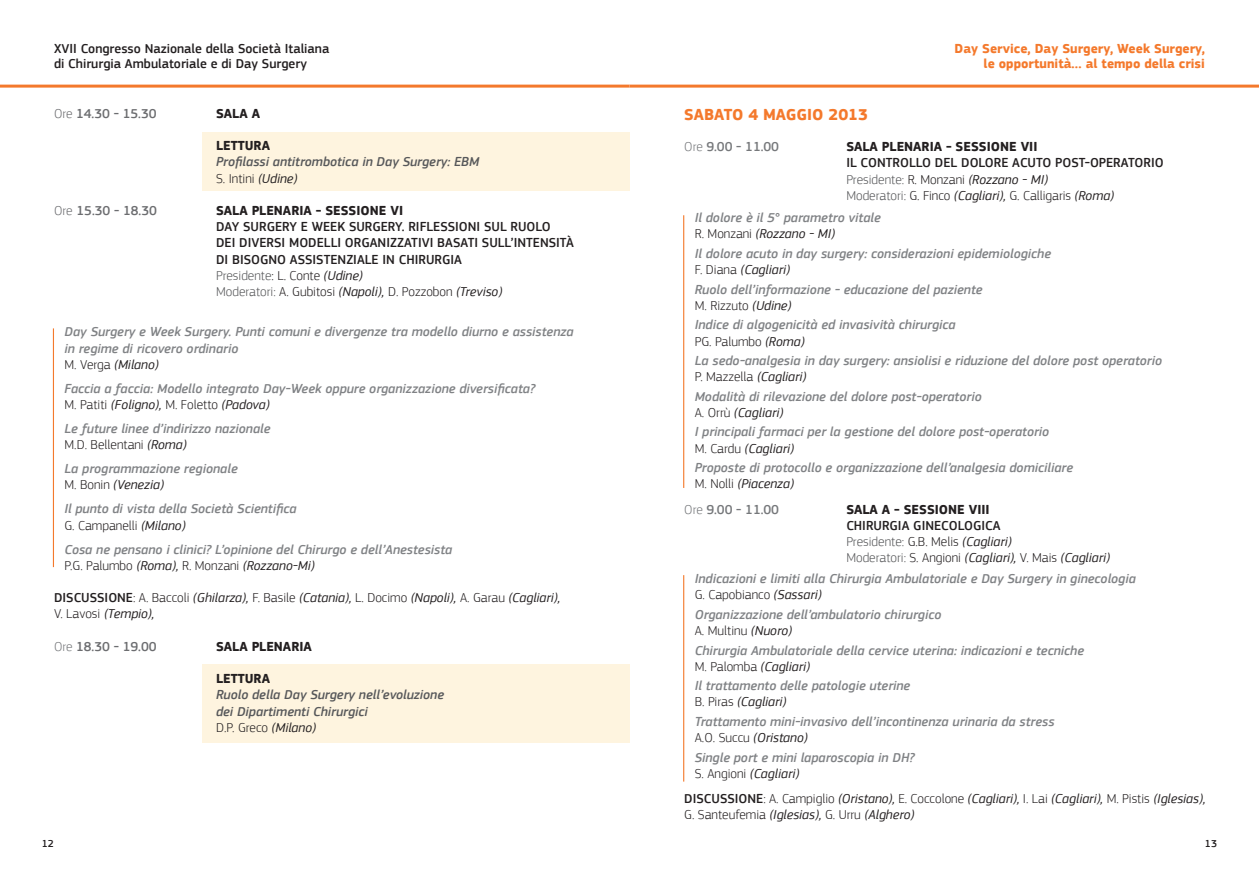
<style>
.page{position:relative;width:1259px;height:893px;background:#fff}
.page>*{position:absolute;margin:0;border:0;box-sizing:border-box;transform-origin:0 0}
.t1{font:700 16.5px "PF Square Sans Pro";color:#f4792c}
.t2{font:italic 500 13.5px/16.2px "PF Square Sans Pro";color:#808285}
.t3{font:italic 13.5px/16.2px "PF Square Sans Pro";color:#231f20}
.t4{font:500 13.5px/15px "PF Square Sans Pro";color:#231f20}
.t5{font:italic 500 13.5px/16.2px "PF Square Sans Pro";color:#57585a}
.t6{font:700 13.5px "PF Square Sans Pro";color:#231f20}
.t7{font:300 13.5px/16.2px "PF Square Sans Pro";color:#231f20}
.t8{font:700 13.5px/15px "PF Square Sans Pro";color:#f4792c;text-align:right}
.t9{font:500 13.5px "PF Square Sans Pro";color:#6c6d70}
.t10{font:500 13.5px "PF Square Sans Pro";color:#76787b}
.t11{font:500 10.5px "PF Square Sans Pro";color:#231f20}
.s1{font-weight:300}
.s2{font-weight:300;font-style:normal;color:#231f20}
.s3{font-weight:400;color:#231f20}
.s4{color:#57585a}
.s5{font-weight:400;font-style:italic}
.s6{font-weight:500;font-style:normal}
.s7{font-weight:300;font-style:normal}
.s8{font-weight:300;color:#76787b}
.s9{font-weight:300;font-style:normal;color:#57585a}
</style>
<div class="page">
<hr style="left:629px;top:85px;width:630px;height:3px;background:#f4792c">
<hr style="left:0;top:85px;width:629px;height:3px;background:#f4792c">
<div style="left:202px;top:132px;width:427px;height:59px;background:#fef4df"></div>
<div style="left:202px;top:664px;width:427px;height:79px;background:#fef4df"></div>
<hr style="left:53px;top:328px;width:1px;height:239px;background:#f4792c">
<hr style="left:683px;top:215px;width:1px;height:273px;background:#f4792c">
<hr style="left:683px;top:575px;width:1px;height:207px;background:#f4792c">
<p class="t4" style="left:54px;top:41px;width:277px">XVII Congresso Nazionale della Società Italiana di Chirurgia Ambulatoriale e di Day Surgery</p>
<p class="t9" style="left:54px;top:106px;width:104px"><span class="s1">Ore</span> 14.30 - 15.30</p>
<p class="t6" style="left:216px;top:105px;width:45px">SALA A</p>
<p class="t6" style="left:216px;top:138px;width:55px">LETTURA</p>
<p class="t5" style="left:216px;top:154px;width:265px">Profilassi antitrombotica in Day Surgery: EBM<br><span class="s2">S. Intini</span> <span class="s3">(Udine)</span></p>
<p class="t9" style="left:54px;top:203px;width:104px"><span class="s1">Ore</span> 15.30 - 18.30</p>
<p class="t6" style="left:216px;top:203px;width:189px">SALA PLENARIA - SESSIONE VI</p>
<p class="t4" style="left:216px;top:220px;width:44px">DAY SURGER</p>
<p class="t4" style="left:289px;top:220px;width:76px">Y E WEEK SURGER</p>
<p class="t4" style="left:395px;top:220px;width:125px">Y. RIFLESSIONI SUL RUOLO</p>
<p class="t4" style="left:216px;top:236px;width:138px">DEI DIVERSI MODELLI ORG</p>
<p class="t4" style="left:216px;top:235px;width:359px;line-height:16.2px;text-indent:154px">ANIZZATIVI BASATI SULL’INTENSITà<br>DI BISOGNO ASSISTENZIALE IN CHIRURG</p>
<p class="t4" style="left:450px;top:252px;width:13px">IA</p>
<p class="t7" style="left:216px;top:267px;width:288px"><span class="s4">Presidente</span>: L. Conte <span class="s5">(Udine)<br></span><span class="s4">Moderatori:</span> A. Gubitosi <span class="s5">(Napoli),</span> D. Pozzobon <span class="s5">(Treviso)</span></p>
<p class="t2" style="left:65px;top:324px;width:511px">Day Surgery e Week Surgery. Punti comuni e divergenze tra modello diurno e assistenza in regime di ricovero ordinario<br><span class="s2">M. Verga</span> <span class="s3">(Milano)</span></p>
<p class="t2" style="left:65px;top:380px;width:472px">Faccia a faccia: Modello integrato Day-Week oppure organizzazione diversificata?<br><span class="s2">M. Patiti</span> <span class="s3">(Foligno),</span> <span class="s2">M. Foletto</span> <span class="s3">(Padova)</span></p>
<p class="t2" style="left:65px;top:421px;width:208px">Le future linee d’indirizzo nazionale<br><span class="s2">M.D. Bellentani</span> <span class="s3">(Roma)</span></p>
<p class="t2" style="left:65px;top:461px;width:175px">La programmazione regionale<br><span class="s2">M. Bonin</span> <span class="s3">(Venezia)</span></p>
<p class="t2" style="left:65px;top:501px;width:234px">Il punto di vista della Società Scientifica<br><span class="s2">G. Campanelli</span> <span class="s3">(Milano)</span></p>
<p class="t2" style="left:65px;top:541px;width:389px">Cosa ne pensano i clinici? L’opinione del Chirurgo e dell’Anestesista<br><span class="s2">P.G. Palumbo</span> <span class="s3">(Roma),</span> <span class="s2">R. Monzani</span> <span class="s3">(Rozzano-Mi)</span></p>
<p class="t3" style="left:54px;top:590px;width:508px"><span class="s6">Disc ussi one</span><span class="s7">: A. Baccoli</span> (Ghilarza), <span class="s7">F. Basile</span> (Catania), <span class="s7">L. Docimo</span> (Napoli), <span class="s7">A. Garau</span> (Cagliari),<br><span class="s7">V. Lavosi</span> (Tempio),</p>
<p class="t9" style="left:54px;top:638px;width:104px"><span class="s8">Ore</span> 18.30 - 19.00</p>
<p class="t6" style="left:216px;top:638px;width:97px">SALA PLENARIA</p>
<p class="t6" style="left:216px;top:671px;width:55px">LETTURA</p>
<p class="t5" style="left:216px;top:687px;width:230px">Ruolo della Day Surgery nell’evoluzione dei Dipartimenti Chirurgici<br><span class="s2">D.P. Greco</span> <span class="s3">(Milano)</span></p>
<p class="t8" style="left:954px;top:41px;width:252px">Day Service, Day Surgery, Week Surgery, le opportunità… al tempo della crisi</p>
<p class="t1" style="left:684px;top:105px;width:185px">SABATO 4 MAGGIO 2013</p>
<p class="t10" style="left:684px;top:139px;width:96px"><span class="s1">Ore</span> 9.00 - 11.00</p>
<p class="t6" style="left:846px;top:139px;width:193px">SALA PLENARIA - SESSIONE VII</p>
<p class="t4" style="left:846px;top:156px;width:55px">IL CONTROLLO</p>
<p class="t4" style="left:935px;top:156px;width:44px">DEL DOLORE</p>
<p class="t3" style="left:846px;top:155px;width:317px;text-indent:166px"><span class="s6">ACUTO POST-OPERATORIO<br></span><span class="s9">Presidente:</span> <span class="s7">R. Monzani</span> (Rozzano - MI)<br><span class="s9">Moderatori:</span> <span class="s7">G. Finco</span> (Cagliari), <span class="s7">G. Calligaris</span> (Roma)</p>
<p class="t2" style="left:695px;top:210px;width:188px">Il dolore è il 5° parametro vitale<br><span class="s2">R. Monzani</span> <span class="s3">(Rozzano - MI)</span></p>
<p class="t2" style="left:695px;top:246px;width:358px">Il dolore acuto in day surgery: considerazioni epidemiologiche<br><span class="s2">F. Diana</span> <span class="s3">(Cagliari)</span></p>
<p class="t2" style="left:695px;top:281px;width:289px">Ruolo dell’informazione - educazione del paziente<br><span class="s2">M. Rizzuto</span> <span class="s3">(Udine)</span></p>
<p class="t2" style="left:695px;top:317px;width:262px">Indice di algogenicità ed invasività chirurgica<br><span class="s2">PG. Palumbo</span> <span class="s3">(Roma)</span></p>
<p class="t2" style="left:695px;top:353px;width:469px">La sedo-analgesia in day surgery: ansiolisi e riduzione del dolore post operatorio<br><span class="s2">P. Mazzella</span> <span class="s3">(Cagliari)</span></p>
<p class="t2" style="left:695px;top:388px;width:288px">Modalità di rilevazione del dolore post-operatorio<br><span class="s2">A. Orrù</span> <span class="s3">(Cagliari)</span></p>
<p class="t2" style="left:695px;top:424px;width:356px">I principali farmaci per la gestione del dolore post-operatorio<br><span class="s2">M. Cardu</span> <span class="s3">(Cagliari)</span></p>
<p class="t2" style="left:695px;top:460px;width:380px">Proposte di protocollo e organizzazione dell’analgesia domiciliare<br><span class="s2">M. Nolli</span> <span class="s3">(Piacenza)</span></p>
<p class="t10" style="left:684px;top:501px;width:96px"><span class="s1">Ore</span> 9.00 - 11.00</p>
<p class="t6" style="left:846px;top:501px;width:145px">SALA A - SESSIONE VIII</p>
<p class="t4" style="left:846px;top:518px;width:29px">CHIRURG</p>
<p class="t4" style="left:898px;top:518px;width:60px">IA GINECOLOG</p>
<p class="t3" style="left:846px;top:517px;width:265px;text-indent:135px"><span class="s6">ICA<br></span><span class="s9">Presidente:</span> <span class="s7">G.B. Melis</span> (Cagliari)<br><span class="s9">Moderatori:</span> <span class="s7">S. Angioni</span> (Cagliari), <span class="s7">V. Mais</span> (Cagliari)</p>
<p class="t2" style="left:695px;top:571px;width:443px">Indicazioni e limiti alla Chirurgia Ambulatoriale e Day Surgery in ginecologia<br><span class="s2">G. Capobianco</span> <span class="s3">(Sassari)</span></p>
<p class="t2" style="left:695px;top:607px;width:248px">Organizzazione dell’ambulatorio chirurgico<br><span class="s2">A. Multinu</span> <span class="s3">(Nuoro)</span></p>
<p class="t2" style="left:695px;top:642px;width:391px">Chirurgia Ambulatoriale della cervice uterina: indicazioni e tecniche<br><span class="s2">M. Palomba</span> <span class="s3">(Cagliari)</span></p>
<p class="t2" style="left:695px;top:678px;width:217px">Il trattamento delle patologie uterine<br><span class="s2">B. Piras</span> <span class="s3">(Cagliari)</span></p>
<p class="t2" style="left:695px;top:714px;width:361px">Trattamento mini-invasivo dell’incontinenza urinaria da stress<br><span class="s2">A.O. Succu</span> <span class="s3">(Oristano)</span></p>
<p class="t2" style="left:695px;top:749px;width:221px">Single port e mini laparoscopia in DH?<br><span class="s2">S. Angioni</span> <span class="s3">(Cagliari)</span></p>
<p class="t3" style="left:684px;top:790px;width:523px"><span class="s6">Disc ussi one</span><span class="s7">: A. Campiglio</span> (Oristano), <span class="s7">E. Coccolone</span> (Cagliari), <span class="s7">I. Lai</span> (Cagliari), <span class="s7">M. Pistis</span> (Iglesias),<br><span class="s7">G. Santeufemia</span> (Iglesias), <span class="s7">G. Urru</span> (Alghero)</p>
<p class="t11" style="left:42px;top:837px;width:14px">12</p>
<p class="t11" style="left:1205px;top:837px;width:14px">13</p>
</div>
